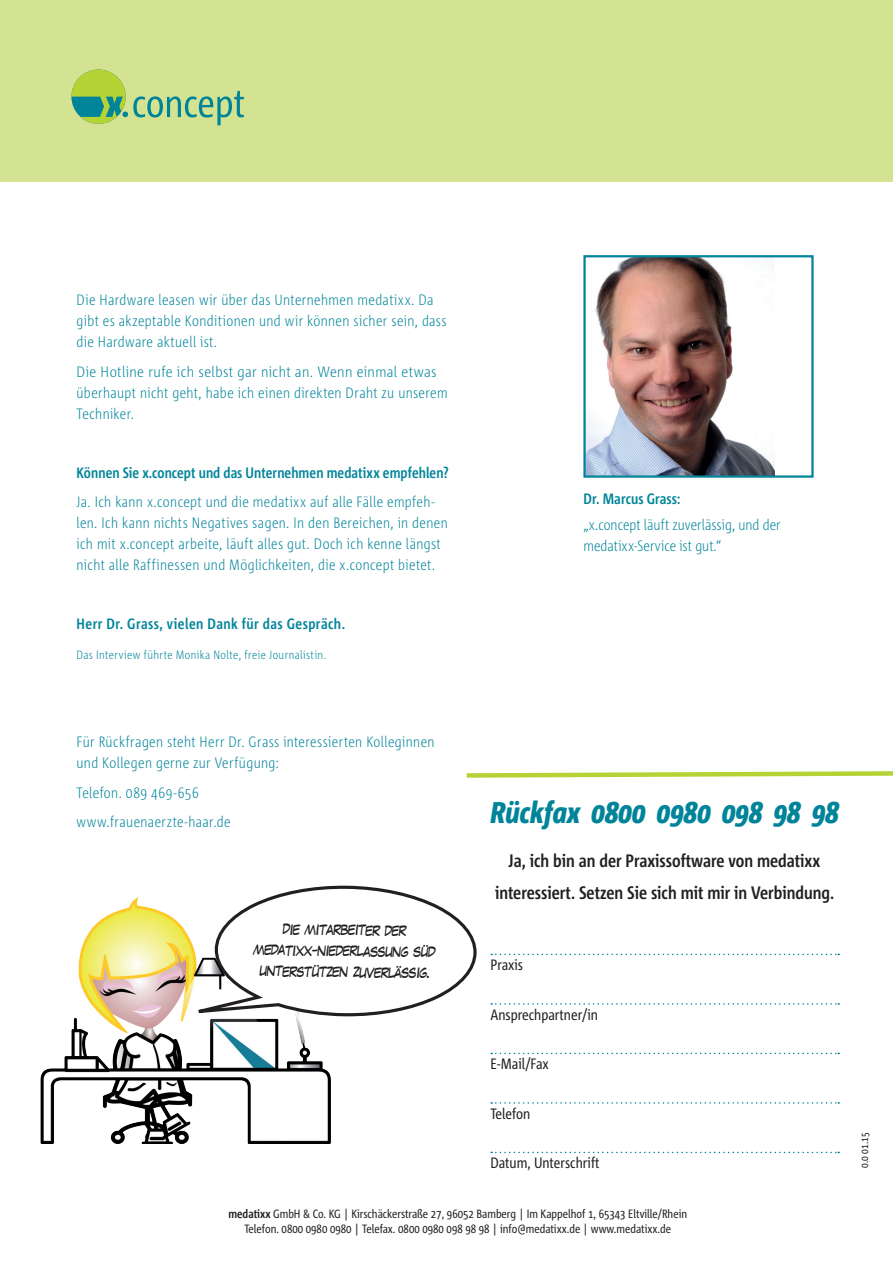
<style>
.page{position:relative;width:893px;height:1263px;background:#fff}
.page>*{position:absolute;margin:0;border:0;box-sizing:border-box;transform-origin:0 0}
.t1{font:italic 800 30px "Corpid E1 s Cd";color:#00849a}
.t2{font:700 18px/31.5px "Corpid E1 s Cd";color:#231f20;text-align:center}
.t3{font:300 15px/21px "Corpid E1 s Cd";letter-spacing:.025em;color:#00849a}
.t4{font:300 15px/21px "Corpid E1 s Cd";letter-spacing:.025em;color:#00849a;scale:1.05 1}
.t5{font:700 15px "Corpid E1 s Cd";letter-spacing:.005em;color:#00849a}
.t6{font:15px "Corpid E1 s Cd";color:#231f20}
.t7{font:300 15px/21px "Corpid E1 s Cd";color:#00849a}
.t8{font:700 15px "Corpid E1 s Cd";letter-spacing:.03em;color:#00849a}
.t9{font:13.5px/21px "Laffayette Comic Pro";color:#231f20;text-align:center}
.t10{font:12px/14.4px "Corpid E1 s Cd";color:#231f20;text-align:center}
.t11{font:300 12px "Corpid E1 s Cd";letter-spacing:.035em;color:#00849a}
.t12{font:10.5px "Corpid E1 s Cd";color:#231f20}
.s1{font-weight:700}
</style>
<div class="page">
<div style="left:0;top:0;width:893px;height:182px;background:#d4e391"></div>
<svg style="left:71px;top:70px;width:173px;height:55px"></svg>
<img style="left:586px;top:258px;width:188px;height:217px">
<div style="left:583px;top:255px;width:231px;height:223px;border:2px solid #00849a"></div>
<img style="left:40px;top:897px;width:291px;height:246px">
<svg style="left:157px;top:885px;width:318px;height:133px"></svg>
<svg style="left:491px;top:954px;width:348px;height:1px"></svg>
<svg style="left:491px;top:1003px;width:348px;height:2px"></svg>
<svg style="left:491px;top:1053px;width:348px;height:1px"></svg>
<svg style="left:491px;top:1102px;width:348px;height:2px"></svg>
<svg style="left:491px;top:1152px;width:348px;height:1px"></svg>
<svg style="left:466px;top:771px;width:427px;height:7px"></svg>
<p class="t3" style="left:77px;top:289px;width:371px">Die Hardware leasen wir über das Unternehmen medatixx. Da gibt es akzeptable Konditionen und wir können sicher sein, dass die Hardware aktuell ist.</p>
<p class="t4" style="left:77px;top:360px;width:355px">Die Hotline rufe ich selbst gar nicht an. Wenn einmal etwas überhaupt nicht geht, habe ich einen direkten Draht zu unserem<br>Techniker.</p>
<p class="t5" style="left:77px;top:463px;width:374px">Können Sie x.concept und das Unternehmen medatixx empfehlen?</p>
<p class="t3" style="left:77px;top:491px;width:373px">Ja. Ich kann x.concept und die medatixx auf alle Fälle empfeh&shy;len. Ich kann nichts Negatives sagen. In den Bereichen, in denen ich mit x.concept arbeite, läuft alles gut. Doch ich kenne längst nicht alle Raffinessen und Möglichkeiten, die x.concept bietet.</p>
<p class="t8" style="left:77px;top:614px;width:270px">Herr Dr. Grass, vielen Dank für das Gespräch.</p>
<p class="t11" style="left:77px;top:647px;width:251px">Das Interview führte Monika Nolte, freie Journalistin.</p>
<p class="t5" style="left:583px;top:490px;width:99px">Dr. Marcus Grass:</p>
<p class="t7" style="left:583px;top:513px;width:199px">„x.concept läuft zuverlässig, und der medatixx-Service ist gut.“</p>
<p class="t3" style="left:77px;top:731px;width:360px">Für Rückfragen steht Herr Dr. Grass interessierten Kolleginnen und Kollegen gerne zur Verfügung:</p>
<p class="t3" style="left:77px;top:777px;width:156px;line-height:29.5px">Telefon. 089 469-656 www.frauenaerzte-haar.de</p>
<h1 class="t1" style="left:490px;top:794px;width:350px">Rückfax 0800 0980 098 98 98</h1>
<p class="t2" style="left:495px;top:844px;width:341px">Ja, ich bin an der Praxissoftware von medatixx interessiert. Setzen Sie sich mit mir in Verbindung.</p>
<p class="t9" style="left:254px;top:918px;width:184px;rotate:1deg">die mitarbeiter der medatixx-niederlassung süd unterstützen zuverlässig.</p>
<p class="t6" style="left:490px;top:955px;width:34px">Praxis</p>
<p class="t6" style="left:490px;top:1005px;width:109px">Ansprechpartner/in</p>
<p class="t6" style="left:490px;top:1054px;width:60px">E-Mail/Fax</p>
<p class="t6" style="left:490px;top:1104px;width:41px">Telefon</p>
<p class="t6" style="left:490px;top:1153px;width:110px">Datum, Unterschrift</p>
<p class="t10" style="left:228px;top:1206px;width:460px"><span class="s1">medatixx</span> GmbH &amp; Co. KG | Kirschäckerstraße 27, 96052 Bamberg | Im Kappelhof 1, 65343 Eltville/Rhein<br>Telefon. 0800 0980 0980 | Telefax. 0800 0980 098 98 98 | info@medatixx.de | www.medatixx.de</p>
<p class="t12" style="left:858px;top:1168px;width:37px;rotate:-90deg">0.0 01.15</p>
</div>
